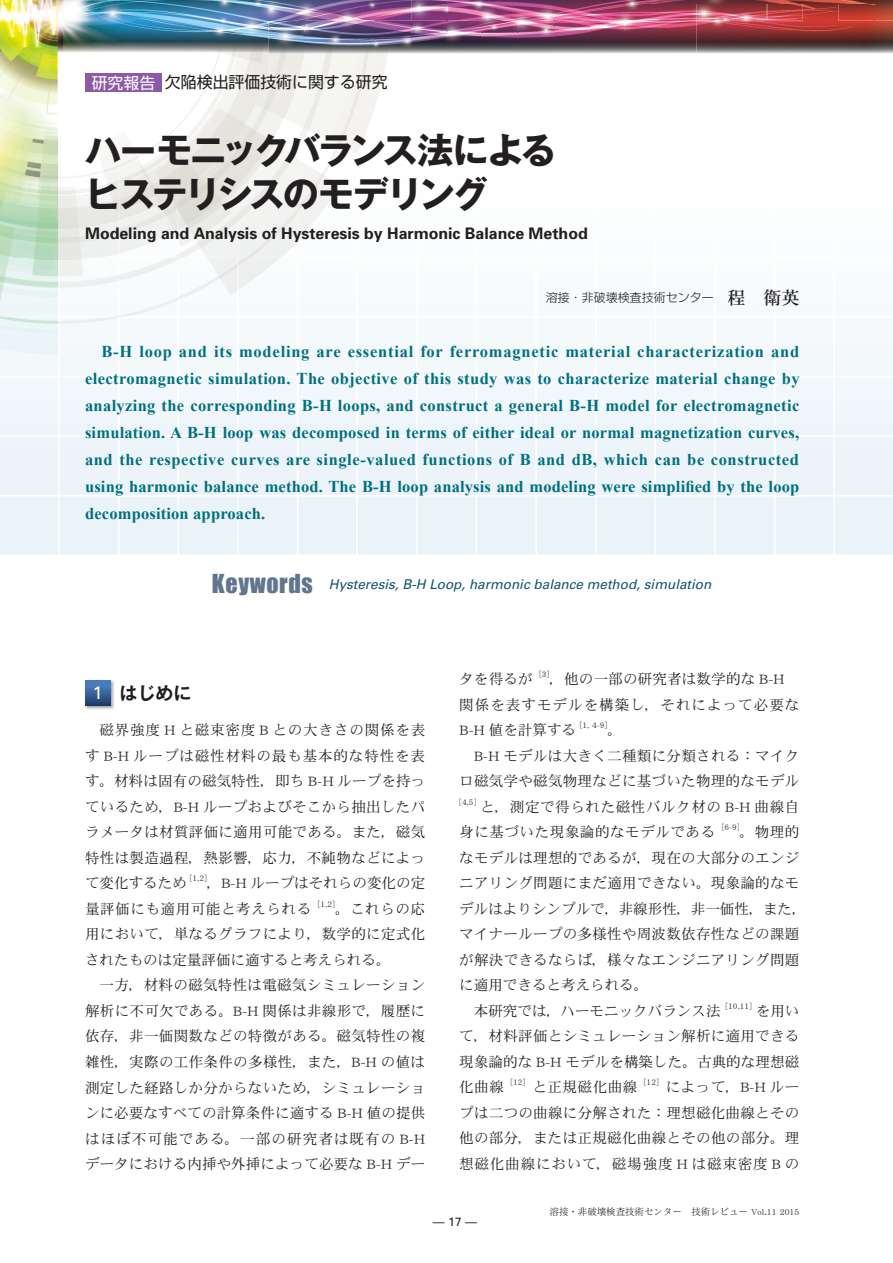
<style>
.page{position:relative;width:893px;height:1263px;background:#fff}
.page>*{position:absolute;margin:0;border:0;box-sizing:border-box;transform-origin:0 0}
.t1{font:700 36px/43.5px "Gothic MB101 Pro";letter-spacing:-.07em;color:#231f20}
.t2{font:700 18px "Gothic MB101 Pro De";color:#231f20}
.t3{font:700 16.5px/27px "Times New Roman";letter-spacing:.01em;color:#01707e;text-align:justify}
.t4{font:700 15.9px "Univers";color:#231f20}
.t5{font:15.9px "Shin Go Pro";color:#231f20}
.t6{font:14.55px/25.5px "DFHS Mincho Std W3";letter-spacing:.02em;color:#231f20;text-align:justify}
.t7{font:14.55px "DFHS Mincho Std W3";color:#231f20}
.t8{font:14.55px/25.5px "DFHS Mincho Std W3";letter-spacing:.04em;color:#231f20}
.t9{font:italic 13.5px "Univers LT Std";color:#115471}
.t10{font:300 12px "Shin Go Pro";color:#231f20}
.t11{font:12px "Univers";color:#231f20}
.t12{font:9.45px "DF Mincho P Std W3";color:#231f20}
.t13{font:8.55px "DFHS Mincho Std W3";color:#231f20}
.s1{color:#fff}
.s2{font-family:"DFHS Mincho Std W5";font-weight:400;font-size:18px}
.s3{font-family:"Impact";font-style:normal;font-size:24px;color:#61768e}
.s4{font-family:"Univers LT Std";font-weight:400;color:#fff}
</style>
<div class="page">
<div style="left:0;top:368px;width:893px;height:187px;background:#edf4f9"></div>
<img style="left:0;top:0;width:315px;height:137px">
<img style="left:315px;top:92px;width:64px;height:45px">
<img style="left:269px;top:58px;width:35px;height:34px">
<img style="left:304px;top:58px;width:83px;height:34px">
<img style="left:802px;top:0;width:36px;height:20px">
<img style="left:838px;top:0;width:55px;height:20px">
<img style="left:803px;top:20px;width:90px;height:34px">
<img style="left:269px;top:0;width:142px;height:20px">
<svg style="left:304px;top:0;width:1px;height:20px"></svg>
<svg style="left:340px;top:0;width:1px;height:20px"></svg>
<svg style="left:375px;top:0;width:1px;height:20px"></svg>
<img style="left:411px;top:0;width:71px;height:20px">
<svg style="left:447px;top:0;width:1px;height:20px"></svg>
<img style="left:482px;top:0;width:213px;height:20px">
<svg style="left:518px;top:0;width:1px;height:20px"></svg>
<svg style="left:553px;top:0;width:1px;height:20px"></svg>
<svg style="left:589px;top:0;width:1px;height:20px"></svg>
<svg style="left:624px;top:0;width:1px;height:20px"></svg>
<img style="left:695px;top:0;width:107px;height:20px">
<img style="left:269px;top:20px;width:534px;height:38px">
<svg style="left:873px;top:0;width:1px;height:20px"></svg>
<svg style="left:651px;top:0;width:10px;height:20px"></svg>
<svg style="left:731px;top:0;width:1px;height:20px"></svg>
<div style="left:239px;top:318px;width:117px;height:50px;background:#f4f9fc"></div>
<div style="left:418px;top:318px;width:117px;height:50px;background:#f4f9fc"></div>
<div style="left:716px;top:318px;width:117px;height:50px;background:#f4f9fc"></div>
<img style="left:0;top:258px;width:58px;height:58px">
<img style="left:0;top:139px;width:58px;height:117px">
<img style="left:60px;top:139px;width:177px;height:117px">
<img style="left:239px;top:139px;width:117px;height:117px">
<img style="left:85px;top:680px;width:29px;height:30px">
<div style="left:85px;top:680px;width:26px;height:26px;background:linear-gradient(to bottom,#5188d1,#203f68)"></div>
<div style="left:85px;top:73px;width:77px;height:19px;background:#8d5ba6"></div>
<p class="t5" style="left:92px;top:69px;width:297px"><span class="s1">研究報告</span> 欠陥検出評価技術に関する研究</p>
<h1 class="t1" style="left:85px;top:125px;width:473px">ハーモニックバランス法によるヒステリシスのモデリング</h1>
<p class="t4" style="left:85px;top:223px;width:504px">Modeling and Analysis of Hysteresis by Harmonic Balance Method</p>
<p class="t10" style="left:546px;top:288px;width:255px">溶接・非破壊検査技術センター <span class="s2">程　衛英</span></p>
<p class="t3" style="left:85px;top:338px;width:716px;text-indent:16px">B-H loop and its modeling are essential for ferromagnetic material characterization and electromagnetic simulation. The objective of this study was to characterize material change by analyzing the corresponding B-H loops, and construct a general B-H model for electromagnetic simulation. A B-H loop was decomposed in terms of either ideal or normal magnetization curves, and the respective curves are single-valued functions of B and dB, which can be constructed using harmonic balance method. The B-H loop analysis and modeling were simplified by the loop decomposition approach.</p>
<p class="t9" style="left:212px;top:576px;width:501px"><span class="s3">Keywords</span> Hysteresis, B-H Loop, harmonic balance method, simulation</p>
<p class="t2" style="left:93px;top:678px;width:100px"><span class="s4">1</span> はじめに</p>
<p class="t6" style="left:85px;top:717px;width:342px;text-indent:15px">磁界強度 H と磁束密度 B との大きさの関係を表す B-H ループは磁性材料の最も基本的な特性を表す。材料は固有の磁気特性，即ち B-H ループを持っているため，B-H ループおよびそこから抽出したパラメータは材質評価に適用可能である。また，磁気特性は製造過程，熱影響，応力，不純物などによって変化するため</p>
<p class="t13" style="left:190px;top:874px;width:19px">[1,2]</p>
<p class="t8" style="left:85px;top:870px;width:342px;text-indent:122px">，B-H ループはそれらの変化の定量評価にも適用可能と考えられる</p>
<p class="t13" style="left:318px;top:899px;width:19px">[1,2]</p>
<p class="t6" style="left:85px;top:896px;width:342px;text-indent:250px">。これらの応用において，単なるグラフにより，数学的に定式化されたものは定量評価に適すると考えられる。</p>
<p class="t6" style="left:85px;top:972px;width:342px;text-indent:15px">一方，材料の磁気特性は電磁気シミュレーション解析に不可欠である。B-H 関係は非線形で，履歴に依存，非一価関数などの特徴がある。磁気特性の複雑性，実際の工作条件の多様性，また，B-H の値は測定した経路しか分からないため，シミュレーションに必要なすべての計算条件に適する B-H 値の提供はほぼ不可能である。一部の研究者は既有の B-Hデータにおける内挿や外挿によって必要な B-H デー</p>
<p class="t6" style="left:459px;top:666px;width:75px">タを得るが</p>
<p class="t13" style="left:539px;top:670px;width:12px">[3]</p>
<p class="t6" style="left:459px;top:666px;width:342px;text-indent:90px">，他の一部の研究者は数学的な B-H　関係を表すモデルを構築し，それによって必要なB-H 値を計算する</p>
<p class="t13" style="left:580px;top:721px;width:29px">[1, 4-9]</p>
<p class="t6" style="left:607px;top:717px;width:16px">。</p>
<p class="t6" style="left:474px;top:743px;width:327px">B-H モデルは大きく二種類に分類される：マイク</p>
<p class="t6" style="left:459px;top:768px;width:342px">ロ磁気学や磁気物理などに基づいた物理的なモデル</p>
<p class="t13" style="left:459px;top:797px;width:19px">[4,5]</p>
<p class="t6" style="left:459px;top:794px;width:342px;text-indent:21px">と，測定で得られた磁性バルク材の B-H 曲線自身に基づいた現象論的なモデルである</p>
<p class="t13" style="left:722px;top:823px;width:19px">[6-9]</p>
<p class="t6" style="left:740px;top:819px;width:61px">。物理的</p>
<p class="t6" style="left:459px;top:845px;width:342px">なモデルは理想的であるが，現在の大部分のエンジ</p>
<p class="t6" style="left:459px;top:870px;width:342px">ニアリング問題にまだ適用できない。現象論的なモ</p>
<p class="t7" style="left:459px;top:901px;width:349px">デルはよりシンプルで，非線形性，非一価性，また，</p>
<p class="t6" style="left:459px;top:921px;width:342px">マイナーループの多様性や周波数依存性などの課題</p>
<p class="t6" style="left:459px;top:947px;width:342px">が解決できるならば，様々なエンジニアリング問題</p>
<p class="t7" style="left:459px;top:977px;width:191px">に適用できると考えられる。</p>
<p class="t7" style="left:474px;top:1003px;width:248px">本研究では，ハーモニックバランス法</p>
<p class="t13" style="left:725px;top:1001px;width:28px">[10,11]</p>
<p class="t6" style="left:459px;top:998px;width:342px;text-indent:297px">を用いて，材料評価とシミュレーション解析に適用できる現象論的な B-H モデルを構築した。古典的な理想磁化曲線</p>
<p class="t13" style="left:510px;top:1078px;width:17px">[12]</p>
<p class="t6" style="left:532px;top:1074px;width:106px">と正規磁化曲線</p>
<p class="t13" style="left:644px;top:1078px;width:17px">[12]</p>
<p class="t6" style="left:459px;top:1074px;width:342px;text-indent:207px">によって，B-H ループは二つの曲線に分解された：理想磁化曲線とその他の部分，または正規磁化曲線とその他の部分。理想磁化曲線において，磁場強度 H は磁束密度 B の</p>
<p class="t11" style="left:433px;top:1214px;width:46px">— 17 —</p>
<p class="t12" style="left:550px;top:1207px;width:251px">溶接・非破壊検査技術センター　技術レビュー Vol.11 2015</p>
</div>
